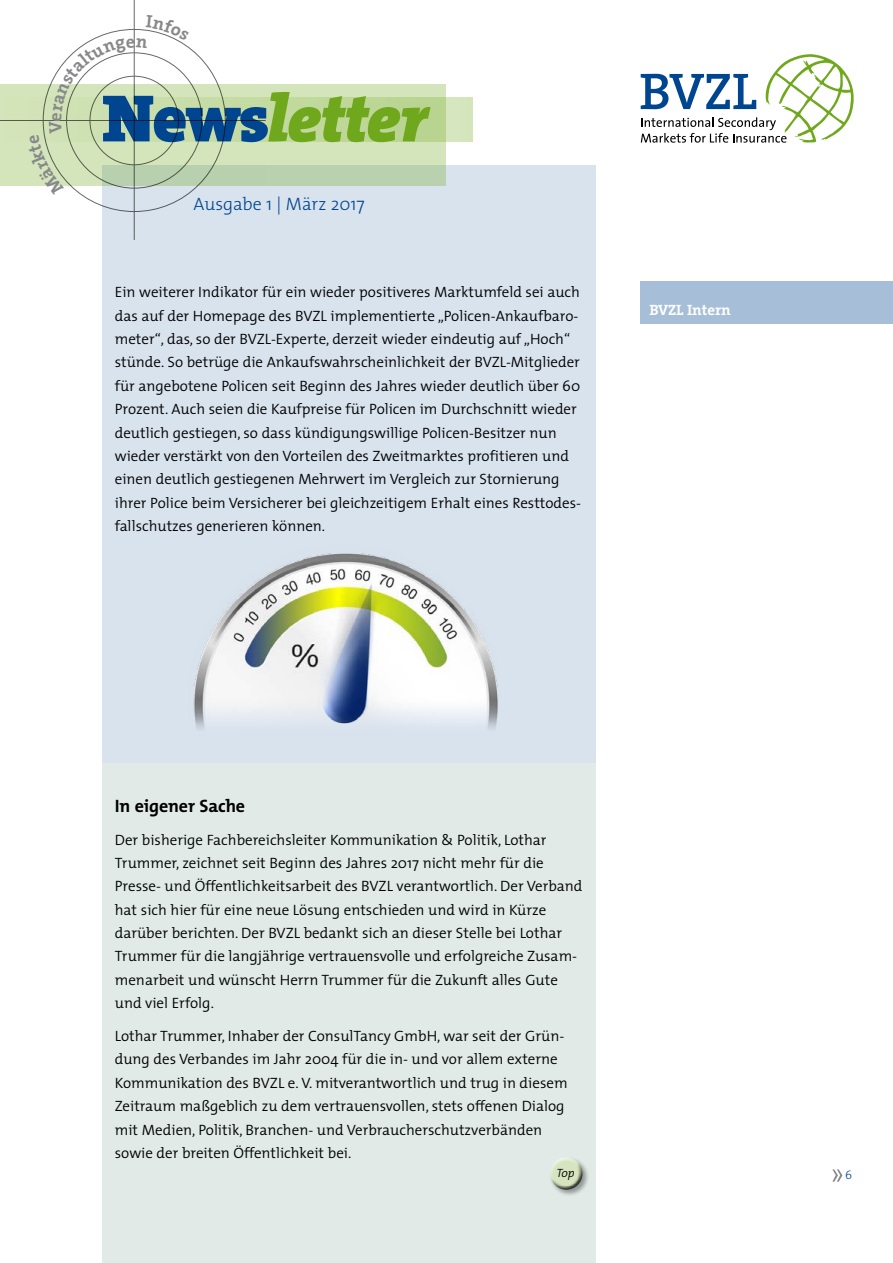
<style>
.page{position:relative;width:893px;height:1263px;background:#fff}
.page>*{position:absolute;margin:0;border:0;box-sizing:border-box;transform-origin:0 0}
.t1{font:italic 900 67.5px "The Serif";letter-spacing:-.03em;color:#70a81d}
.t2{font:300 18px "The Mix";color:#00458f}
.t3{font:700 18px "The Mix";letter-spacing:-.005em;color:#000}
.t4{font:300 15px/23.4px "The Mix";color:#000}
.t5{font:700 15px "The Serif";color:#fff}
.t6{font:italic 300 12px "The Mix";color:#000}
.t7{font:300 12px "The Mix";color:#00458f}
.s1{font-style:normal;color:#00458f}
</style>
<div class="page">
<div style="left:102px;top:166px;width:493px;height:1097px;background:#d9e3ee"></div>
<svg style="left:0;top:85px;width:446px;height:101px;background:#c9ddb5"></svg>
<svg style="left:0;top:97px;width:472px;height:44px;background:#c2d99f"></svg>
<svg style="left:641px;top:54px;width:213px;height:89px"></svg>
<hr style="left:134px;top:0;width:1px;height:240px;background:#000">
<hr style="left:0;top:120px;width:266px;height:1px;background:#000">
<svg style="left:832px;top:1169px;width:10px;height:13px"></svg>
<div style="left:102px;top:763px;width:493px;height:500px;background:#e1eae7"></div>
<div style="left:549px;top:1156px;width:41px;height:41px;background:#000;opacity:.35"></div>
<div style="left:546px;top:1152px;width:38px;height:31px;background:#fff;opacity:.75"></div>
<div style="left:549px;top:1162px;width:38px;height:28px;background:#000;opacity:.75"></div>
<div style="left:641px;top:282px;width:252px;height:42px;background:#a6bed7"></div>
<img style="left:193px;top:553px;width:305px;height:176px">
<svg style="left:28px;top:15px;width:161px;height:181px"></svg>
<h1 class="t1" style="left:102px;top:61px;width:327px"><span class="s1">News</span>letter</h1>
<p class="t2" style="left:194px;top:189px;width:173px">Ausgabe 1 | März 2017</p>
<p class="t4" style="left:115px;top:280px;width:468px">Ein weiterer Indikator für ein wieder positiveres Marktumfeld sei auch das auf der Homepage des BVZL implementierte „Policen-Ankaufbaro&shy;meter“, das, so der BVZL-Experte, derzeit wieder eindeutig auf „Hoch“ stünde. So betrüge die Ankaufswahrscheinlichkeit der BVZL-Mitglieder für angebotene Policen seit Beginn des Jahres wieder deutlich über 60<br>Prozent. Auch seien die Kaufpreise für Policen im Durchschnitt wieder deutlich gestiegen, so dass kündigungswillige Policen-Besitzer nun wieder verstärkt von den Vorteilen des Zweitmarktes profitieren und einen deutlich gestiegenen Mehrwert im Vergleich zur Stornierung ihrer Police beim Versicherer bei gleichzeitigem Erhalt eines Resttodes&shy;fallschutzes generieren können.</p>
<p class="t5" style="left:649px;top:298px;width:83px">BVZL Intern</p>
<p class="t3" style="left:115px;top:791px;width:132px">In eigener Sache</p>
<p class="t4" style="left:115px;top:827px;width:469px">Der bisherige Fachbereichsleiter Kommunikation &amp; Politik, Lothar Trummer, zeichnet seit Beginn des Jahres 2017 nicht mehr für die Presse- und Öffentlichkeitsarbeit des BVZL verantwortlich. Der Verband hat sich hier für eine neue Lösung entschieden und wird in Kürze darüber berichten. Der BVZL bedankt sich an dieser Stelle bei Lothar Trummer für die langjährige vertrauensvolle und erfolgreiche Zusam&shy;menarbeit und wünscht Herrn Trummer für die Zukunft alles Gute und viel Erfolg.</p>
<p class="t4" style="left:115px;top:1024px;width:454px">Lothar Trummer, Inhaber der ConsulTancy GmbH, war seit der Grün&shy;dung des Verbandes im Jahr 2004 für die in- und vor allem externe Kommunikation des BVZL e. V. mitverantwortlich und trug in diesem Zeitraum maßgeblich zu dem vertrauensvollen, stets offenen Dialog mit Medien, Politik, Branchen- und Verbraucherschutzverbänden sowie der breiten Öffentlichkeit bei.</p>
<p class="t6" style="left:557px;top:1163px;width:20px">Top</p>
<p class="t7" style="left:845px;top:1165px;width:8px">6</p>
</div>
